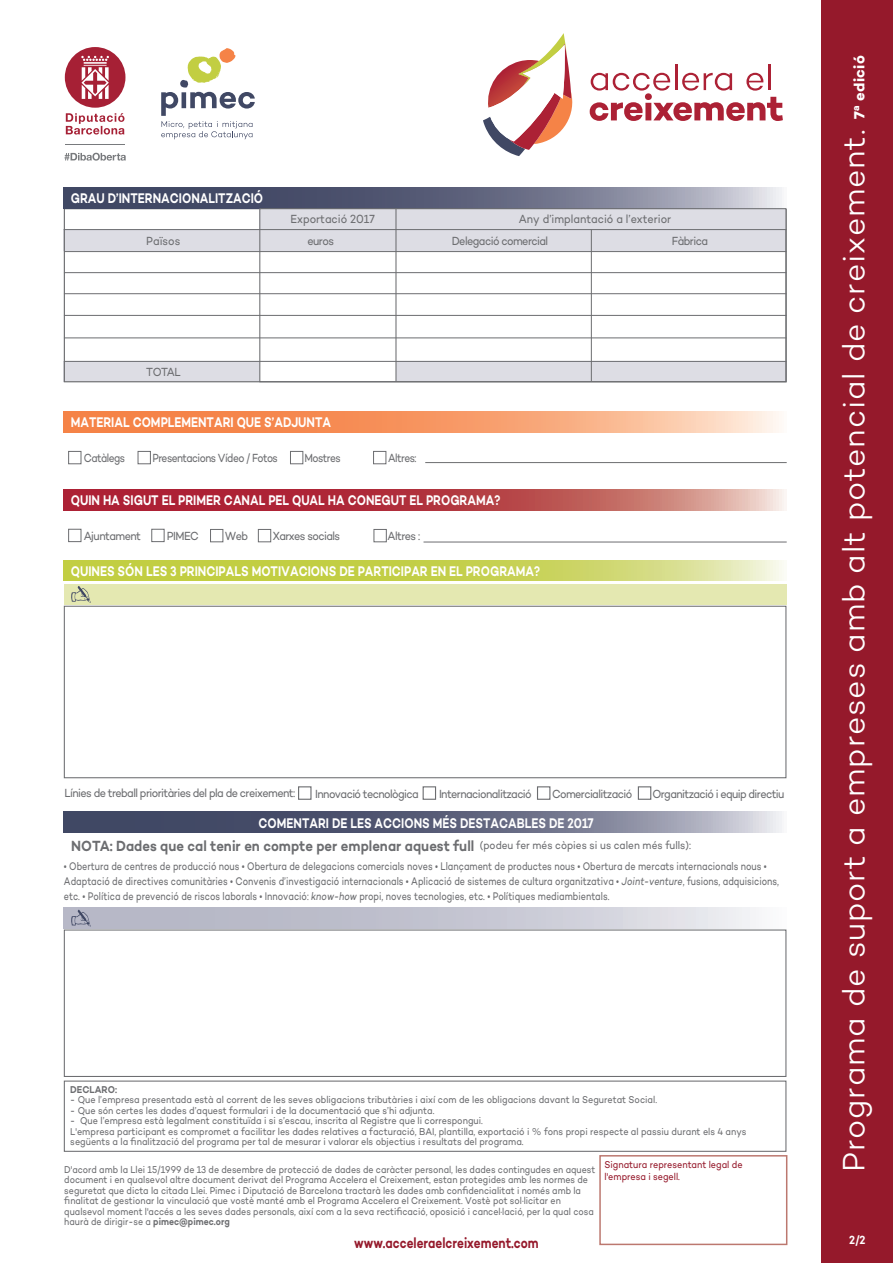
<style>
.page{position:relative;width:893px;height:1263px;background:#fff}
.page>*{position:absolute;margin:0;border:0;box-sizing:border-box;transform-origin:0 0}
.t1{font:300 31.5px "Campton";letter-spacing:.025em;color:#fff}
.t2{font:600 15px "Campton";color:#6c6d70;scale:.89 1}
.t3{font:600 15px "Campton";color:#95192b;scale:.8 1}
.t4{font:600 14.25px "Campton";color:#fff;scale:.8 1}
.t5{font:12px "Campton";letter-spacing:-.05em;color:#6c6d70;scale:.9 1}
.t6{font:12px "Campton";letter-spacing:-.05em;color:#6c6d70;scale:.85 1}
.t7{font:12px "Campton";color:#6c6d70;scale:.9 1}
.t8{font:600 12px "Campton";color:#fff;scale:.89 1}
.t9{font:11.25px/15px "Campton";color:#6c6d70;scale:.8 1}
.t10{font:10.05px/10.5px "Campton";color:#6c6d70;scale:.87 1}
.t11{font:10.05px/10.5px "Campton";color:#6c6d70;scale:.89 1}
.t12{font:10.05px/12px "Campton";color:#95192b;scale:.89 1}
.t13{font:600 10.05px "Campton";color:#6c6d70;scale:.89 1}
.s1{font-style:italic}
.s2{font-weight:400;font-size:11.25px}
.s3{font-weight:600}
.s4{font-weight:700;font-size:15px}
</style>
<div class="page">
<hr style="left:675px;top:64px;width:2px;height:26px;background:#ac2135">
<hr style="left:768px;top:64px;width:3px;height:26px;background:#ac2135">
<svg style="left:590px;top:73px;width:193px;height:48px"></svg>
<svg style="left:483px;top:33px;width:90px;height:123px"></svg>
<div style="left:821px;top:0;width:72px;height:1263px;background:#95192b"></div>
<svg style="left:161px;top:48px;width:94px;height:91px"></svg>
<div style="left:599px;top:1155px;width:188px;height:90px;border:2px solid #bc786f"></div>
<div style="left:64px;top:929px;width:722px;height:148px;border:1px solid #6c6d70"></div>
<div style="left:64px;top:1080px;width:722px;height:72px;border:1px solid #6c6d70"></div>
<div style="left:64px;top:606px;width:722px;height:172px;border:1px solid #6c6d70"></div>
<svg style="left:64px;top:411px;width:715px;height:21px;background:#f7a172"></svg>
<hr style="left:425px;top:462px;width:362px;height:1px;background:#6c6d70">
<div style="left:64px;top:230px;width:722px;height:21px;background:#dddde4"></div>
<div style="left:64px;top:361px;width:196px;height:21px;background:#dddde4"></div>
<div style="left:396px;top:361px;width:390px;height:21px;background:#dddde4"></div>
<svg style="left:64px;top:187px;width:718px;height:21px;background:#696e86"></svg>
<div style="left:260px;top:209px;width:526px;height:20px;background:#dddde4"></div>
<div style="left:259px;top:208px;width:527px;height:174px;border:1px solid #6c6d70"></div>
<hr style="left:64px;top:229px;width:722px;height:1px;background:#6c6d70">
<hr style="left:64px;top:251px;width:722px;height:1px;background:#6c6d70">
<hr style="left:64px;top:272px;width:722px;height:1px;background:#6c6d70">
<hr style="left:64px;top:293px;width:722px;height:1px;background:#6c6d70">
<hr style="left:64px;top:315px;width:722px;height:1px;background:#6c6d70">
<hr style="left:64px;top:338px;width:722px;height:1px;background:#6c6d70">
<hr style="left:64px;top:361px;width:722px;height:1px;background:#6c6d70">
<hr style="left:591px;top:230px;width:1px;height:151px;background:#6c6d70">
<hr style="left:395px;top:208px;width:1px;height:173px;background:#6c6d70">
<svg style="left:64px;top:907px;width:692px;height:21px;background:#c7c8d3"></svg>
<svg style="left:71px;top:910px;width:20px;height:16px"></svg>
<div style="left:64px;top:584px;width:723px;height:21px;background:#e4e8b1"></div>
<svg style="left:71px;top:586px;width:20px;height:17px"></svg>
<svg style="left:64px;top:812px;width:718px;height:21px;background:#696e86"></svg>
<svg style="left:64px;top:489px;width:723px;height:21px;background:#ba4c53"></svg>
<hr style="left:423px;top:542px;width:364px;height:1px;background:#6c6d70">
<svg style="left:64px;top:560px;width:720px;height:21px;background:#cad460"></svg>
<div style="left:298px;top:786px;width:14px;height:14px;border:1px solid #6c6d70"></div>
<div style="left:423px;top:786px;width:13px;height:14px;border:1px solid #6c6d70"></div>
<div style="left:537px;top:786px;width:13px;height:14px;border:1px solid #6c6d70"></div>
<div style="left:638px;top:786px;width:13px;height:14px;border:1px solid #6c6d70"></div>
<div style="left:68px;top:451px;width:13px;height:13px;border:1px solid #6c6d70"></div>
<div style="left:68px;top:529px;width:13px;height:13px;border:1px solid #6c6d70"></div>
<div style="left:151px;top:529px;width:13px;height:13px;border:1px solid #6c6d70"></div>
<div style="left:138px;top:451px;width:13px;height:13px;border:1px solid #6c6d70"></div>
<div style="left:290px;top:451px;width:13px;height:13px;border:1px solid #6c6d70"></div>
<div style="left:373px;top:451px;width:13px;height:13px;border:1px solid #6c6d70"></div>
<div style="left:210px;top:529px;width:13px;height:13px;border:1px solid #6c6d70"></div>
<div style="left:258px;top:529px;width:13px;height:13px;border:1px solid #6c6d70"></div>
<div style="left:374px;top:529px;width:13px;height:13px;border:1px solid #6c6d70"></div>
<hr style="left:65px;top:144px;width:60px;height:1px;background:#787a7d">
<svg style="left:65px;top:47px;width:60px;height:88px"></svg>
<svg style="left:64px;top:153px;width:62px;height:8px"></svg>
<h3 class="t4" style="left:71px;top:189px;width:242px">GRAU D’INTERNACIONALITZACIÓ</h3>
<p class="t7" style="left:290px;top:212px;width:95px">Exportació 2017</p>
<p class="t7" style="left:519px;top:212px;width:171px">Any d’implantació a l’exterior</p>
<p class="t5" style="left:146px;top:234px;width:39px">Països</p>
<p class="t5" style="left:307px;top:234px;width:31px">euros</p>
<p class="t5" style="left:452px;top:234px;width:109px">Delegació comercial</p>
<p class="t5" style="left:672px;top:234px;width:42px">Fàbrica</p>
<p class="t5" style="left:146px;top:364px;width:40px">TOTAL</p>
<h3 class="t4" style="left:71px;top:413px;width:327px">MATERIAL COMPLEMENTARI QUE S’ADJUNTA</h3>
<p class="t6" style="left:84px;top:451px;width:50px">Catàlegs</p>
<p class="t6" style="left:152px;top:451px;width:149px">Presentacions Vídeo / Fotos</p>
<p class="t6" style="left:304px;top:451px;width:44px">Mostres</p>
<p class="t6" style="left:388px;top:451px;width:35px">Altres:</p>
<h3 class="t4" style="left:71px;top:491px;width:539px">QUIN HA SIGUT EL PRIMER CANAL PEL QUAL HA CONEGUT EL PROGRAMA?</h3>
<p class="t5" style="left:84px;top:528px;width:65px">Ajuntament</p>
<p class="t5" style="left:167px;top:528px;width:37px">PIMEC</p>
<p class="t5" style="left:387px;top:528px;width:38px">Altres :</p>
<p class="t5" style="left:225px;top:529px;width:27px">Web</p>
<p class="t5" style="left:273px;top:529px;width:77px">Xarxes socials</p>
<h3 class="t4" style="left:71px;top:562px;width:588px">QUINES SÓN LES 3 PRINCIPALS MOTIVACIONS DE PARTICIPAR EN EL PROGRAMA?</h3>
<p class="t5" style="left:64px;top:785px;width:258px">Línies de treball prioritàries del pla de creixement:</p>
<p class="t5" style="left:315px;top:786px;width:117px">Innovació tecnològica</p>
<p class="t5" style="left:439px;top:786px;width:105px">Internacionalització</p>
<p class="t5" style="left:552px;top:786px;width:91px">Comercialització</p>
<p class="t5" style="left:652px;top:786px;width:148px">Organització i equip directiu</p>
<h3 class="t4" style="left:259px;top:814px;width:421px">COMENTARI DE LES ACCIONS MÉS DESTACABLES DE 2017</h3>
<p class="t9" style="left:64px;top:858px;width:895px">• Obertura de centres de producció nous • Obertura de delegacions comercials noves • Llançament de productes nous • Obertura de mercats internacionals nous •<br>Adaptació de directives comunitàries • Convenis d’investigació internacionals • Aplicació de sistemes de cultura organitzativa • <span class="s1">Joint-venture</span>, fusions, adquisicions, etc. • Política de prevenció de riscos laborals • Innovació: <span class="s1">know-how</span> propi, noves tecnologies, etc. • Polítiques mediambientals.</p>
<h2 class="t2" style="left:71px;top:836px;width:698px">NOTA: Dades que cal tenir en compte per emplenar aquest full <span class="s2">(podeu fer més còpies si us calen més fulls):</span></h2>
<p class="t13" style="left:70px;top:1083px;width:54px">DECLARO:</p>
<p class="t11" style="left:70px;top:1094px;width:661px">- Que l’empresa presentada està al corrent de les seves obligacions tributàries i així com de les obligacions davant la Seguretat Social.</p>
<p class="t11" style="left:70px;top:1105px;width:411px">- Que són certes les dades d’aquest formulari i de la documentació que s’hi adjunta.</p>
<p class="t11" style="left:70px;top:1115px;width:761px">- Que l’empresa està legalment constituïda i si s’escau, inscrita al Registre que li correspongui.<br>L'empresa participant es compromet a facilitar les dades relatives a facturació, BAI, plantilla, exportació i % fons propi respecte al passiu durant els 4 anys següents a la finalització del programa per tal de mesurar i valorar els objectius i resultats del programa.</p>
<p class="t10" style="left:64px;top:1164px;width:612px">D'acord amb la Llei 15/1999 de 13 de desembre de protecció de dades de caràcter personal, les dades contingudes en aquest document i en qualsevol altre document derivat del Programa Accelera el Creixement, estan protegides amb les normes de seguretat que dicta la citada Llei. Pimec i Diputació de Barcelona tractarà les dades amb confidencialitat i només amb la finalitat de gestionar la vinculació que vostè manté amb el Programa Accelera el Creixement. Vostè pot sol·licitar en qualsevol moment l'accés a les seves dades personals, així com a la seva rectificació, oposició i cancel·lació, per la qual cosa haurà de dirigir-se a <span class="s3">pimec@pimec.org</span></p>
<h2 class="t3" style="left:354px;top:1234px;width:232px">www.acceleraelcreixement.com</h2>
<p class="t12" style="left:604px;top:1159px;width:157px">Signatura representant legal de l'empresa i segell.</p>
<h1 class="t1" style="left:834px;top:1172px;width:1118px;rotate:-90deg">Programa de suport a empreses amb alt potencial de creixement. <span class="s4">7ª edició</span></h1>
<p class="t8" style="left:849px;top:1232px;width:20px">2/2</p>
</div>
